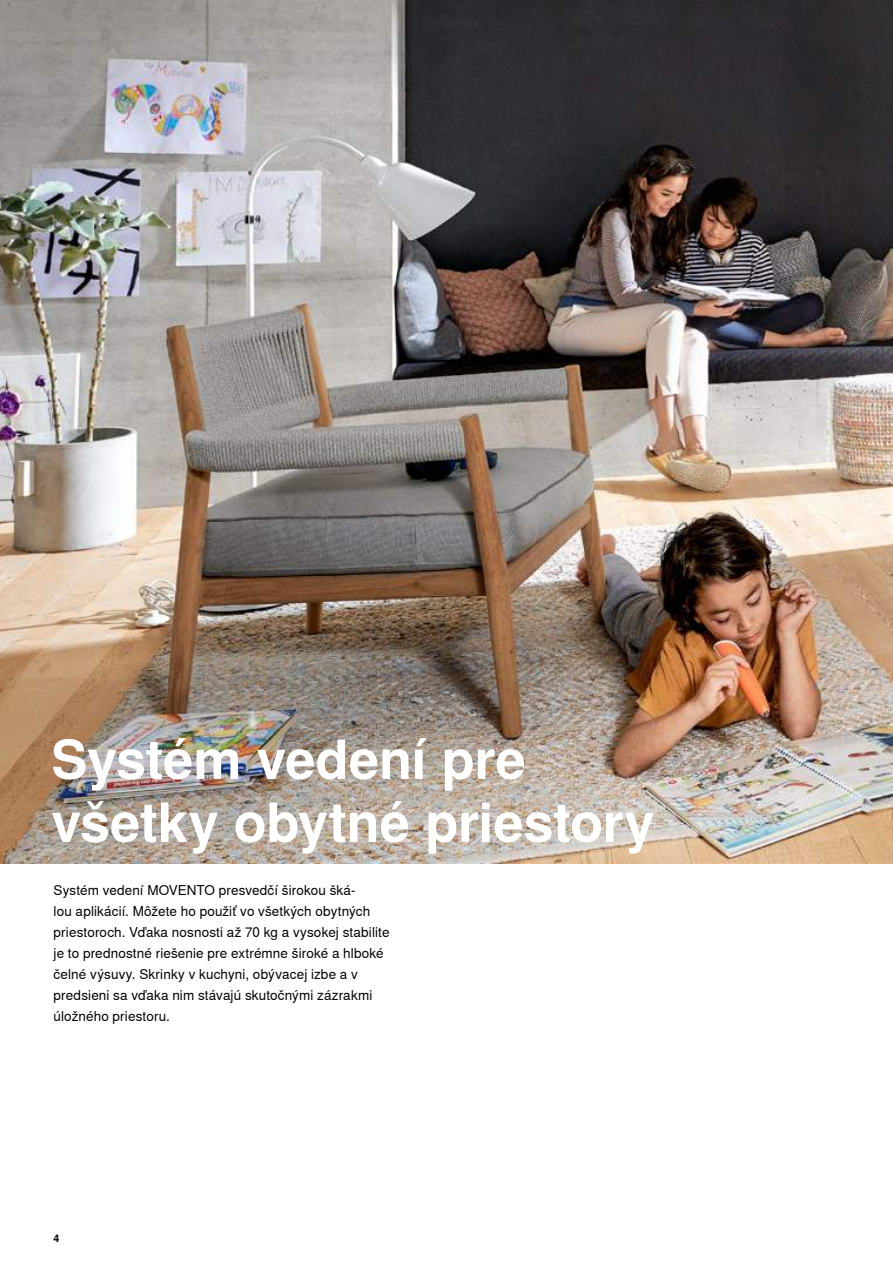
<style>
.page{position:relative;width:893px;height:1263px;background:#fff}
.page>*{position:absolute;margin:0;border:0;box-sizing:border-box;transform-origin:0 0}
.t1{font:700 54px/63px "Nimbus Sans Global";letter-spacing:-.005em;color:#fff}
.t2{font:13.5px/21px "Nimbus Sans Global";letter-spacing:.01em;color:#000}
.t3{font:700 10.5px "Nimbus Sans Global";color:#000}
</style>
<div class="page">
<img style="left:0;top:0;width:893px;height:863px">
<h1 class="t1" style="left:51px;top:729px;width:605px">Systém vedení pre všetky obytné priestory</h1>
<p class="t2" style="left:54px;top:879px;width:337px">Systém vedení MOVENTO presvedčí širokou šká-<br>lou aplikácií. Môžete ho použiť vo všetkých obytných priestoroch. Vďaka nosnosti až 70 kg a vysokej stabilite je to prednostné riešenie pre extrémne široké a hlboké čelné výsuvy. Skrinky v kuchyni, obývacej izbe a v predsieni sa vďaka nim stávajú skutočnými zázrakmi úložného priestoru.</p>
<p class="t3" style="left:54px;top:1232px;width:7px">4</p>
</div>
